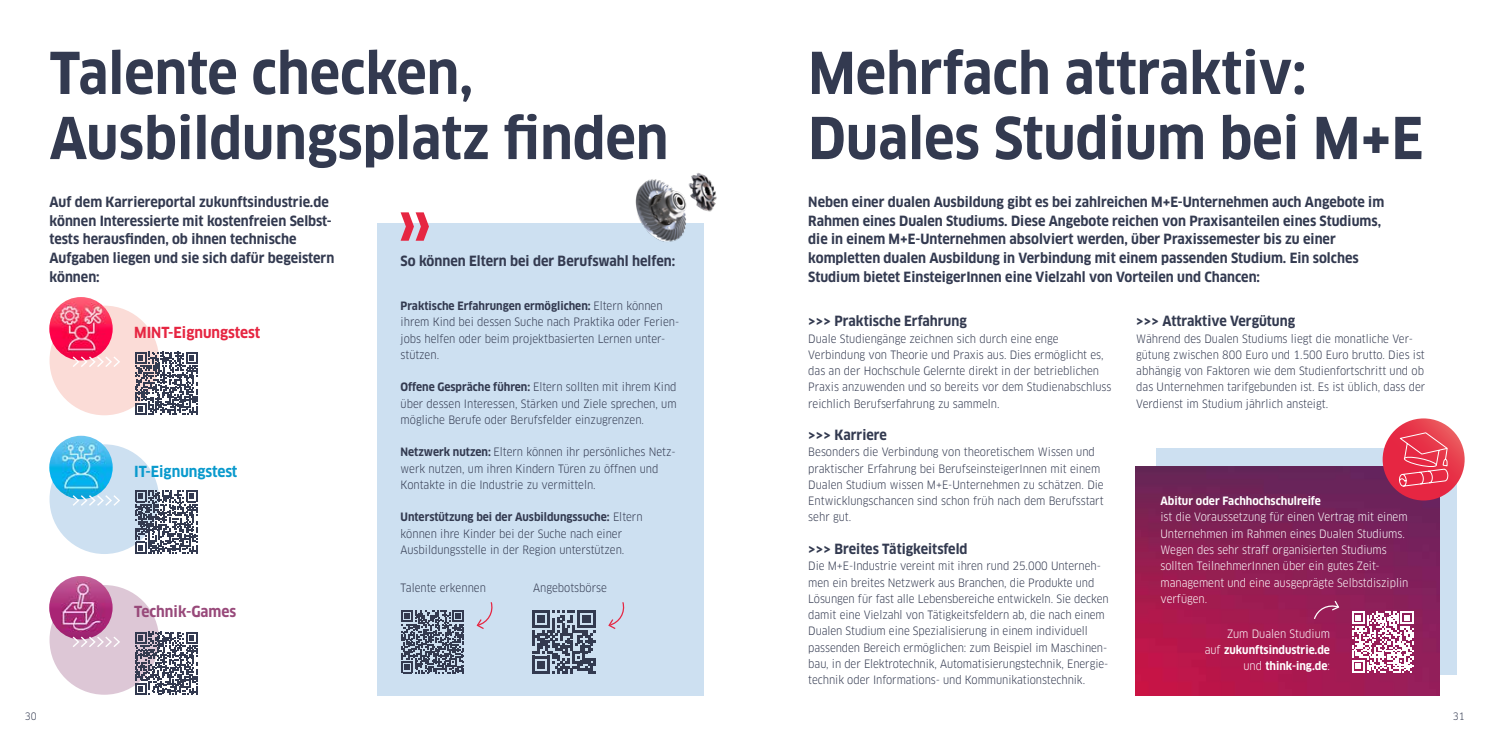
<style>
.page{position:relative;width:1489px;height:745px;background:#fff}
.page>*{position:absolute;margin:0;border:0;box-sizing:border-box;transform-origin:0 0}
.t1{font:700 56.25px/65px "Clan OT Narr";color:#333a50}
.t2{font:700 14.88px "Clan OT Narr";color:#e62642}
.t3{font:700 14.88px "Clan OT Narr";color:#0a9acd}
.t4{font:700 14.88px "Clan OT Narr";color:#98497a}
.t5{font:700 13.75px/18.8px "Clan OT Narr";color:#333a50}
.t6{font:11.25px/16.2px "Clan OT Narr";color:#333a50}
.t7{font:11.25px/16.2px "Clan OT Narr";color:#fff}
.t8{font:700 11.25px/16.2px "Clan OT Narr";color:#fff;text-align:right}
.t9{font:10px "Clan OT Narr";color:#333a50}
.s1{font-weight:700}
.s2{font-weight:400}
</style>
<div class="page">
<div style="left:377px;top:223px;width:326px;height:471px;background:#cde0f1"></div>
<div style="left:49px;top:305px;width:110px;height:110px;background:#fbdcd7;border-radius:50%"></div>
<div style="left:49px;top:444px;width:110px;height:109px;background:#cde0f1;border-radius:50%"></div>
<div style="left:49px;top:584px;width:110px;height:110px;background:#ddc7d6;border-radius:50%"></div>
<img style="left:49px;top:297px;width:64px;height:63px;border-radius:32px">
<img style="left:49px;top:435px;width:64px;height:64px;border-radius:32px">
<img style="left:49px;top:575px;width:64px;height:64px;border-radius:32px">
<svg style="left:73px;top:356px;width:47px;height:11px"></svg>
<svg style="left:73px;top:495px;width:47px;height:10px"></svg>
<svg style="left:73px;top:636px;width:47px;height:10px"></svg>
<svg style="left:476px;top:602px;width:17px;height:27px"></svg>
<svg style="left:608px;top:602px;width:17px;height:27px"></svg>
<div style="left:1156px;top:448px;width:300px;height:226px;background:#cde0f1"></div>
<img style="left:1135px;top:466px;width:304px;height:228px">
<svg style="left:1312px;top:599px;width:27px;height:21px"></svg>
<svg style="left:400px;top:212px;width:29px;height:28px"></svg>
<svg style="left:1382px;top:418px;width:82px;height:82px;background:#e6384d"></svg>
<svg style="left:1398px;top:431px;width:50px;height:55px;background:#e94b5f"></svg>
<svg style="left:135px;top:351px;width:63px;height:63px"></svg>
<svg style="left:135px;top:490px;width:63px;height:63px"></svg>
<svg style="left:135px;top:631px;width:63px;height:63px"></svg>
<svg style="left:401px;top:610px;width:63px;height:63px"></svg>
<svg style="left:532px;top:610px;width:63px;height:63px"></svg>
<svg style="left:1351px;top:610px;width:62px;height:62px;background:#d09bb5"></svg>
<img style="left:635px;top:173px;width:82px;height:80px">
<h1 class="t1" style="left:50px;top:41px;width:620px">Talente checken,<br>Ausbildungsplatz finden</h1>
<p class="t5" style="left:50px;top:192px;width:286px">Auf dem Karriereportal zukunftsindustrie.de können Interessierte mit kostenfreien Selbst&shy;tests herausfinden, ob ihnen technische Aufgaben liegen und sie sich dafür begeistern können:</p>
<h2 class="t2" style="left:134px;top:324px;width:128px">MINT-Eignungstest</h2>
<h2 class="t3" style="left:134px;top:462px;width:105px">IT-Eignungstest</h2>
<h2 class="t4" style="left:134px;top:602px;width:104px">Technik-Games</h2>
<p class="t5" style="left:400px;top:252px;width:276px">So können Eltern bei der Berufswahl helfen:</p>
<p class="t6" style="left:400px;top:297px;width:280px"><span class="s1">Praktische Erfahrungen ermöglichen:</span> Eltern können ihrem Kind bei dessen Suche nach Praktika oder Ferien&shy;jobs helfen oder beim projektbasierten Lernen unter&shy;stützen.</p>
<p class="t6" style="left:400px;top:379px;width:277px;text-align:justify"><span class="s1">Offene Gespräche führen:</span> Eltern sollten mit ihrem Kind über dessen Interessen, Stärken und Ziele sprechen, um mögliche Berufe oder Berufsfelder einzugrenzen.</p>
<p class="t6" style="left:400px;top:444px;width:276px"><span class="s1">Netzwerk nutzen:</span> Eltern können ihr persönliches Netz&shy;werk nutzen, um ihren Kindern Türen zu öffnen und<br>Kontakte in die Industrie zu vermitteln.</p>
<p class="t6" style="left:400px;top:509px;width:243px"><span class="s1">Unterstützung bei der Ausbildungssuche:</span> Eltern können ihre Kinder bei der Suche nach einer<br>Ausbildungsstelle in der Region unterstützen.</p>
<p class="t6" style="left:400px;top:579px;width:87px">Talente erkennen</p>
<p class="t6" style="left:533px;top:579px;width:75px">Angebotsbörse</p>
<h1 class="t1" style="left:808px;top:41px;width:616px">Mehrfach attraktiv:<br>Duales Studium bei M+E</h1>
<p class="t5" style="left:808px;top:192px;width:577px">Neben einer dualen Ausbildung gibt es bei zahlreichen M+E-Unternehmen auch Angebote im Rahmen eines Dualen Studiums. Diese Angebote reichen von Praxisanteilen eines Studiums, die in einem M+E-Unternehmen absolviert werden, über Praxissemester bis zu einer kompletten dualen Ausbildung in Verbindung mit einem passenden Studium. Ein solches Studium bietet EinsteigerInnen eine Vielzahl von Vorteilen und Chancen:</p>
<p class="t5" style="left:808px;top:312px;width:160px">&gt;&gt;&gt; Praktische Erfahrung</p>
<p class="t6" style="left:808px;top:330px;width:304px">Duale Studiengänge zeichnen sich durch eine enge Verbindung von Theorie und Praxis aus. Dies ermöglicht es, das an der Hochschule Gelernte direkt in der betrieblichen Praxis anzuwenden und so bereits vor dem Studienabschluss reichlich Berufserfahrung zu sammeln.</p>
<p class="t5" style="left:808px;top:425px;width:80px">&gt;&gt;&gt; Karriere</p>
<p class="t6" style="left:808px;top:444px;width:297px">Besonders die Verbindung von theoretischem Wissen und praktischer Erfahrung bei BerufseinsteigerInnen mit einem Dualen Studium wissen M+E-Unternehmen zu schätzen. Die Entwicklungschancen sind schon früh nach dem Berufsstart sehr gut.</p>
<p class="t5" style="left:808px;top:539px;width:161px">&gt;&gt;&gt; Breites Tätigkeitsfeld</p>
<p class="t6" style="left:808px;top:557px;width:302px">Die M+E-Industrie vereint mit ihren rund 25.000 Unterneh&shy;men ein breites Netzwerk aus Branchen, die Produkte und Lösungen für fast alle Lebensbereiche entwickeln. Sie decken damit eine Vielzahl von Tätigkeitsfeldern ab, die nach einem Dualen Studium eine Spezialisierung in einem individuell passenden Bereich ermöglichen: zum Beispiel im Maschinen&shy;bau, in der Elektrotechnik, Automatisierungstechnik, Energie&shy;technik oder Informations- und Kommunikationstechnik.</p>
<p class="t5" style="left:1136px;top:312px;width:160px">&gt;&gt;&gt; Attraktive Vergütung</p>
<p class="t6" style="left:1136px;top:330px;width:290px">Während des Dualen Studiums liegt die monatliche Ver&shy;gütung zwischen 800 Euro und 1.500 Euro brutto. Dies ist abhängig von Faktoren wie dem Studienfortschritt und ob das Unternehmen tarifgebunden ist. Es ist üblich, dass der Verdienst im Studium jährlich ansteigt.</p>
<p class="t8" style="left:1160px;top:492px;width:162px">Abitur oder Fachhochschulreife</p>
<p class="t7" style="left:1160px;top:509px;width:249px">ist die Voraussetzung für einen Vertrag mit einem Unternehmen im Rahmen eines Dualen Studiums.<br>Wegen des sehr straff organisierten Studiums sollten TeilnehmerInnen über ein gutes Zeit&shy;management und eine ausgeprägte Selbstdisziplin verfügen.</p>
<p class="t8" style="left:1204px;top:625px;width:127px"><span class="s2">Zum Dualen Studium<br>auf</span> zukunftsindustrie.de <span class="s2">und</span> think-ing.de<span class="s2">:</span></p>
<p class="t9" style="left:25px;top:710px;width:13px">30</p>
<p class="t9" style="left:1452px;top:710px;width:13px">31</p>
</div>
